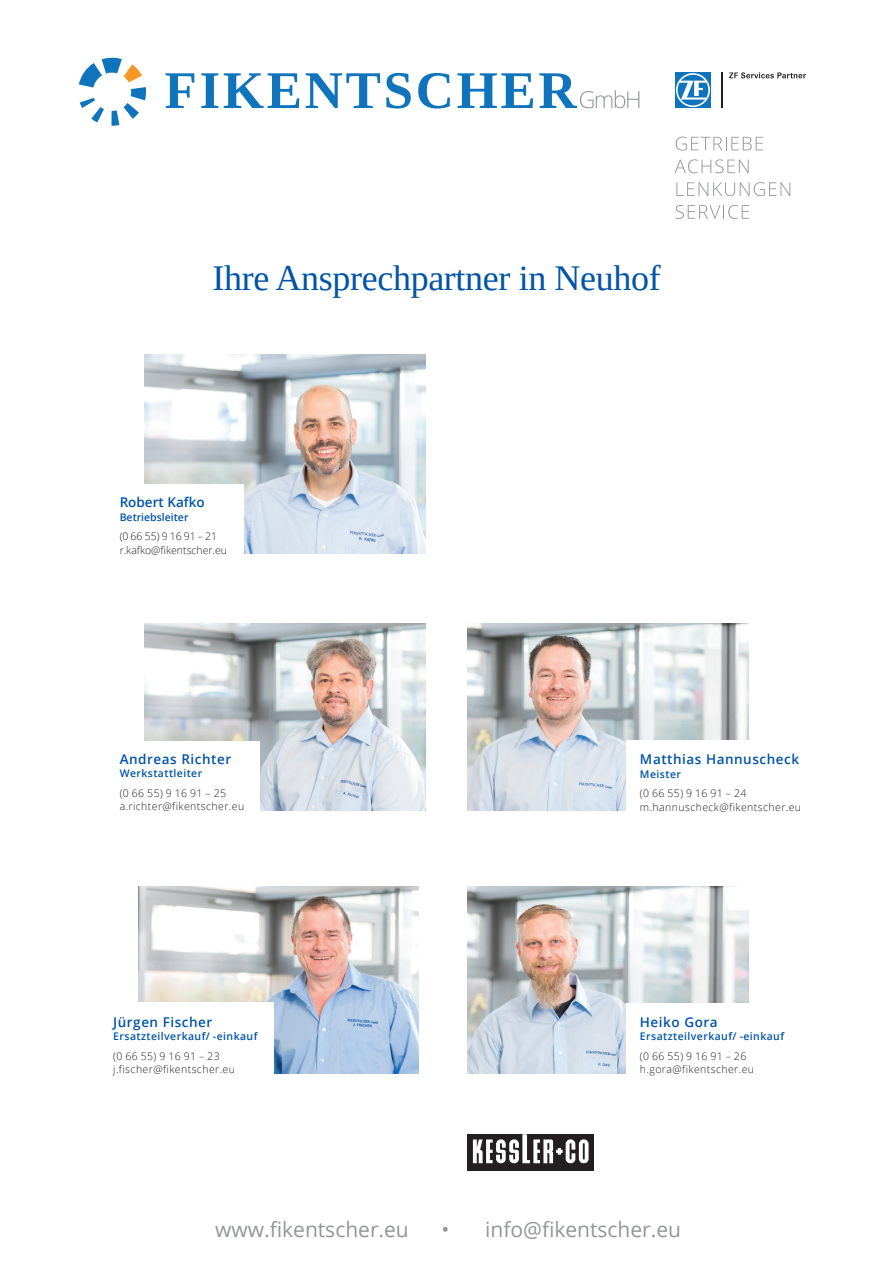
<style>
.page{position:relative;width:893px;height:1263px;background:#fff}
.page>*{position:absolute;margin:0;border:0;box-sizing:border-box;transform-origin:0 0}
.t1{font:36px "Tinos";letter-spacing:-.01em;color:#0154a6}
.t2{font:21px "Open Sans";color:#939598}
.t3{font:600 13.5px "Open Sans";letter-spacing:.04em;color:#0154a6}
.t4{font:600 13.5px "Open Sans";color:#0154a6}
.t5{font:300 10.5px/13.5px "Open Sans";letter-spacing:.04em;color:#231f20}
.t6{font:600 10.5px "Open Sans";letter-spacing:.04em;color:#0154a6}
.t7{font:300 10.5px/13.5px "Open Sans";color:#231f20}
.t8{font:600 10.5px "Open Sans";color:#0154a6}
</style>
<div class="page">
<svg style="left:79px;top:57px;width:67px;height:69px"></svg>
<svg style="left:165px;top:73px;width:29px;height:35px"></svg>
<svg style="left:201px;top:73px;width:17px;height:35px"></svg>
<svg style="left:224px;top:73px;width:75px;height:35px"></svg>
<svg style="left:306px;top:73px;width:74px;height:35px"></svg>
<svg style="left:386px;top:73px;width:25px;height:36px"></svg>
<svg style="left:418px;top:73px;width:32px;height:36px"></svg>
<svg style="left:457px;top:73px;width:76px;height:35px"></svg>
<hr style="left:721px;top:72px;width:2px;height:36px;background:#231f20">
<svg style="left:675px;top:72px;width:36px;height:36px"></svg>
<svg style="left:729px;top:72px;width:77px;height:6px"></svg>
<svg style="left:676px;top:137px;width:87px;height:14px"></svg>
<svg style="left:674px;top:159px;width:75px;height:14px"></svg>
<svg style="left:676px;top:182px;width:114px;height:14px"></svg>
<svg style="left:675px;top:205px;width:74px;height:14px"></svg>
<svg style="left:539px;top:73px;width:100px;height:35px"></svg>
<img style="left:145px;top:354px;width:280px;height:200px">
<div style="left:102px;top:484px;width:141px;height:75px;background:#fff"></div>
<img style="left:145px;top:623px;width:280px;height:187px">
<div style="left:73px;top:740px;width:186px;height:82px;background:#fff"></div>
<img style="left:468px;top:623px;width:280px;height:187px">
<div style="left:626px;top:740px;width:201px;height:77px;background:#fff"></div>
<img style="left:138px;top:886px;width:281px;height:187px">
<div style="left:96px;top:1002px;width:178px;height:80px;background:#fff"></div>
<img style="left:468px;top:886px;width:280px;height:187px">
<div style="left:626px;top:1003px;width:201px;height:84px;background:#fff"></div>
<div style="left:468px;top:1134px;width:126px;height:36px;background:#231f20"></div>
<svg style="left:473px;top:1134px;width:116px;height:29px"></svg>
<h1 class="t1" style="left:212px;top:254px;width:450px">Ihre Ansprechpartner in Neuhof</h1>
<p class="t4" style="left:120px;top:493px;width:87px">Robert Kafko</p>
<p class="t8" style="left:120px;top:510px;width:70px">Betriebsleiter</p>
<p class="t7" style="left:120px;top:529px;width:109px">(0 66 55) 9 16 91 – 21 r.kafko@fikentscher.eu</p>
<p class="t3" style="left:120px;top:750px;width:113px">Andreas Richter</p>
<p class="t6" style="left:120px;top:766px;width:84px">Werkstattleiter</p>
<p class="t5" style="left:120px;top:786px;width:126px">(0 66 55) 9 16 91 – 25 a.richter@fikentscher.eu</p>
<p class="t3" style="left:113px;top:1013px;width:101px">Jürgen Fischer</p>
<p class="t6" style="left:113px;top:1029px;width:146px">Ersatzteilverkauf/ -einkauf</p>
<p class="t5" style="left:113px;top:1049px;width:123px">(0 66 55) 9 16 91 – 23 j.fischer@fikentscher.eu</p>
<p class="t3" style="left:640px;top:750px;width:161px">Matthias Hannuscheck</p>
<p class="t6" style="left:640px;top:766px;width:43px">Meister</p>
<p class="t5" style="left:640px;top:786px;width:163px">(0 66 55) 9 16 91 – 24 m.hannuscheck@fikentscher.eu</p>
<p class="t3" style="left:640px;top:1013px;width:79px">Heiko Gora</p>
<p class="t6" style="left:640px;top:1029px;width:146px">Ersatzteilverkauf/ -einkauf</p>
<p class="t5" style="left:640px;top:1049px;width:116px">(0 66 55) 9 16 91 – 26 h.gora@fikentscher.eu</p>
<h2 class="t2" style="left:215px;top:1214px;width:195px">www.fikentscher.eu</h2>
<h2 class="t2" style="left:442px;top:1214px;width:241px">• info@fikentscher.eu</h2>
</div>
